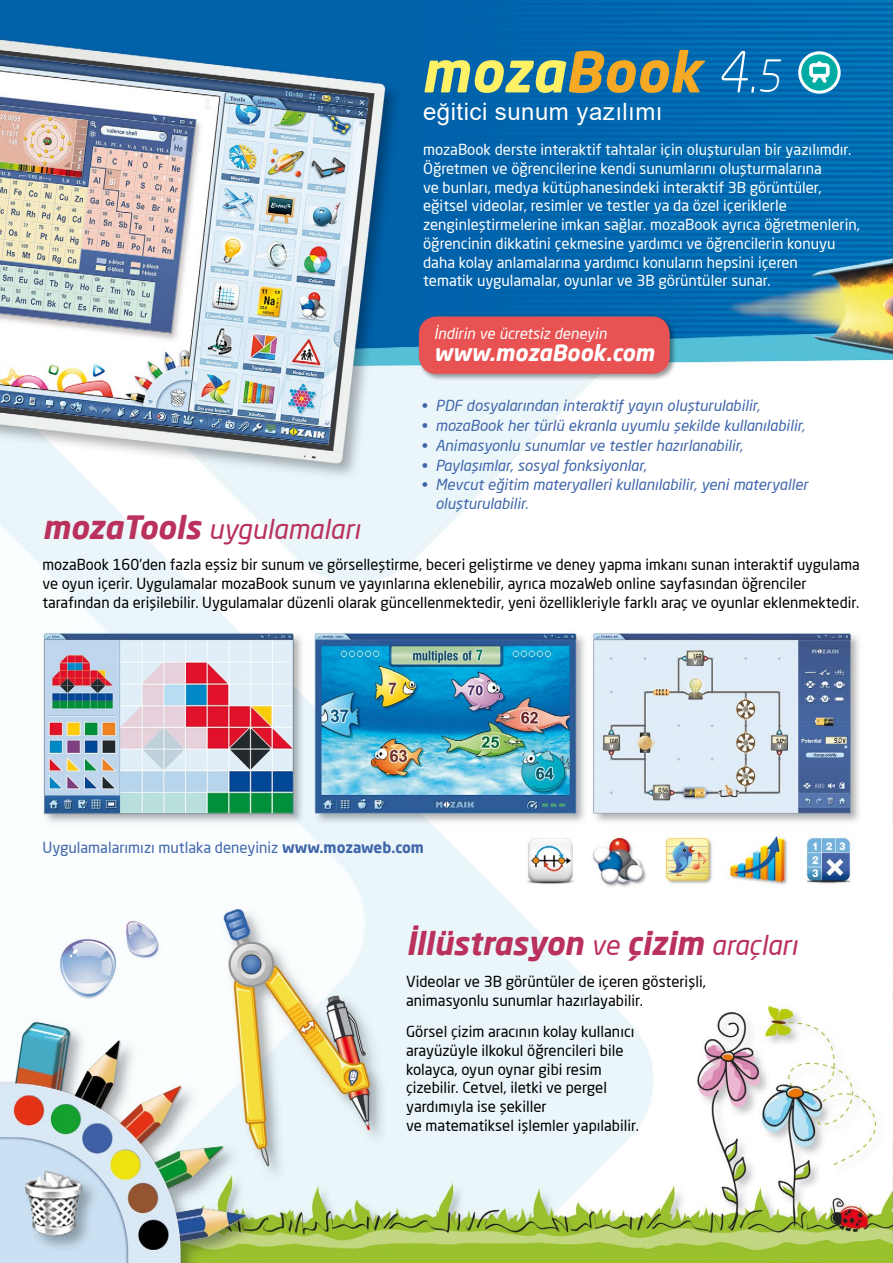
<style>
.page{position:relative;width:893px;height:1263px;background:#fff}
.page>*{position:absolute;margin:0;border:0;box-sizing:border-box;transform-origin:0 0}
.t1{font:italic 700 55.5px "Neo Sans Pro";letter-spacing:.01em;color:#fff165}
.t2{font:italic 700 31.5px "Neo Sans Pro";color:#b9315c}
.t3{font:italic 27px "Neo Sans Pro";color:#b9315c}
.t4{font:24px "Arial";letter-spacing:.02em;color:#fff}
.t5{font:italic 700 22.2px "Neo Sans Pro";color:#fff}
.t6{font:15px/18.8px "Neo Sans Pro";color:#000}
.t7{font:15px/18.8px "Neo Sans Pro";color:#fff}
.t8{font:italic 15px/18.8px "Neo Sans Pro";color:#4066aa}
.t9{font:15px "Neo Sans Pro";color:#4066aa}
.t10{font:italic 15px "Neo Sans Pro";color:#fff}
.s1{color:#f6a924}
.s2{font-weight:300;font-style:normal;color:#fff}
.s3{font-weight:300;font-style:normal;font-size:43.5px;color:#fff}
.s4{font-weight:700;font-size:31.5px}
.s5{font-weight:700}
.s6{font-weight:400;font-size:27px}
</style>
<div class="page">
<img style="left:0;top:0;width:893px;height:1263px">
<svg style="left:798px;top:51px;width:43px;height:43px"></svg>
<div style="left:801px;top:54px;width:37px;height:37px;background:#00aba4;border-radius:50%"></div>
<svg style="left:809px;top:61px;width:21px;height:22px"></svg>
<div style="left:417px;top:315px;width:260px;height:66px;background:#000;opacity:.4"></div>
<div style="left:419px;top:316px;width:251px;height:58px;background:#e85252;border-radius:18px"></div>
<h1 class="t1" style="left:421px;top:36px;width:369px">moza<span class="s1">Book</span> <span class="s2">4.</span><span class="s3">5</span></h1>
<h3 class="t4" style="left:423px;top:95px;width:241px">eğitici sunum yazılımı</h3>
<p class="t7" style="left:423px;top:140px;width:438px">mozaBook derste interaktif tahtalar için oluşturulan bir yazılımdır.<br>Öğretmen ve öğrencilerine kendi sunumlarını oluşturmalarına<br>ve bunları, medya kütüphanesindeki interaktif 3B görüntüler, eğitsel videolar, resimler ve testler ya da özel içeriklerle zenginleştirmelerine imkan sağlar. mozaBook ayrıca öğretmenlerin, öğrencinin dikkatini çekmesine yardımcı ve öğrencilerin konuyu daha kolay anlamalarına yardımcı konuların hepsini içeren<br>tematik uygulamalar, oyunlar ve 3B görüntüler sunar.</p>
<p class="t10" style="left:434px;top:324px;width:174px">İndirin ve ücretsiz deneyin</p>
<h3 class="t5" style="left:434px;top:339px;width:222px">www.mozaBook.com</h3>
<p class="t8" style="left:421px;top:396px;width:341px">• PDF dosyalarından interaktif yayın oluşturulabilir,</p>
<p class="t8" style="left:421px;top:416px;width:385px">• mozaBook her türlü ekranla uyumlu şekilde kullanılabilir,</p>
<p class="t8" style="left:421px;top:436px;width:323px">• Animasyonlu sunumlar ve testler hazırlanabilir,</p>
<p class="t8" style="left:421px;top:455px;width:227px">• Paylaşımlar, sosyal fonksiyonlar,</p>
<p class="t8" style="left:435px;top:475px;width:374px;text-indent:-14px">• Mevcut eğitim materyalleri kullanılabilir, yeni materyaller oluşturulabilir.</p>
<h3 class="t3" style="left:43px;top:512px;width:319px"><span class="s4">mozaTools</span> uygulamaları</h3>
<p class="t6" style="left:43px;top:555px;width:819px">mozaBook 160’den fazla eşsiz bir sunum ve görselleştirme, beceri geliştirme ve deney yapma imkanı sunan interaktif uygulama ve oyun içerir. Uygulamalar mozaBook sunum ve yayınlarına eklenebilir, ayrıca mozaWeb online sayfasından öğrenciler tarafından da erişilebilir. Uygulamalar düzenli olarak güncellenmektedir, yeni özellikleriyle farklı araç ve oyunlar eklenmektedir.</p>
<p class="t9" style="left:43px;top:839px;width:383px">Uygulamalarımızı mutlaka deneyiniz <span class="s5">www.mozaweb.com</span></p>
<h2 class="t2" style="left:406px;top:923px;width:393px">İllüstrasyon <span class="s6">ve</span> çizim <span class="s6">araçları</span></h2>
<p class="t6" style="left:406px;top:972px;width:301px">Videolar ve 3B görüntüler de içeren gösterişli, animasyonlu sunumlar hazırlayabilir.</p>
<p class="t6" style="left:406px;top:1022px;width:234px">Görsel çizim aracının kolay kullanıcı arayüzüyle ilkokul öğrencileri bile kolayca, oyun oynar gibi resim çizebilir. Cetvel, iletki ve pergel yardımıyla ise şekiller<br>ve matematiksel işlemler yapılabilir.</p>
</div>
